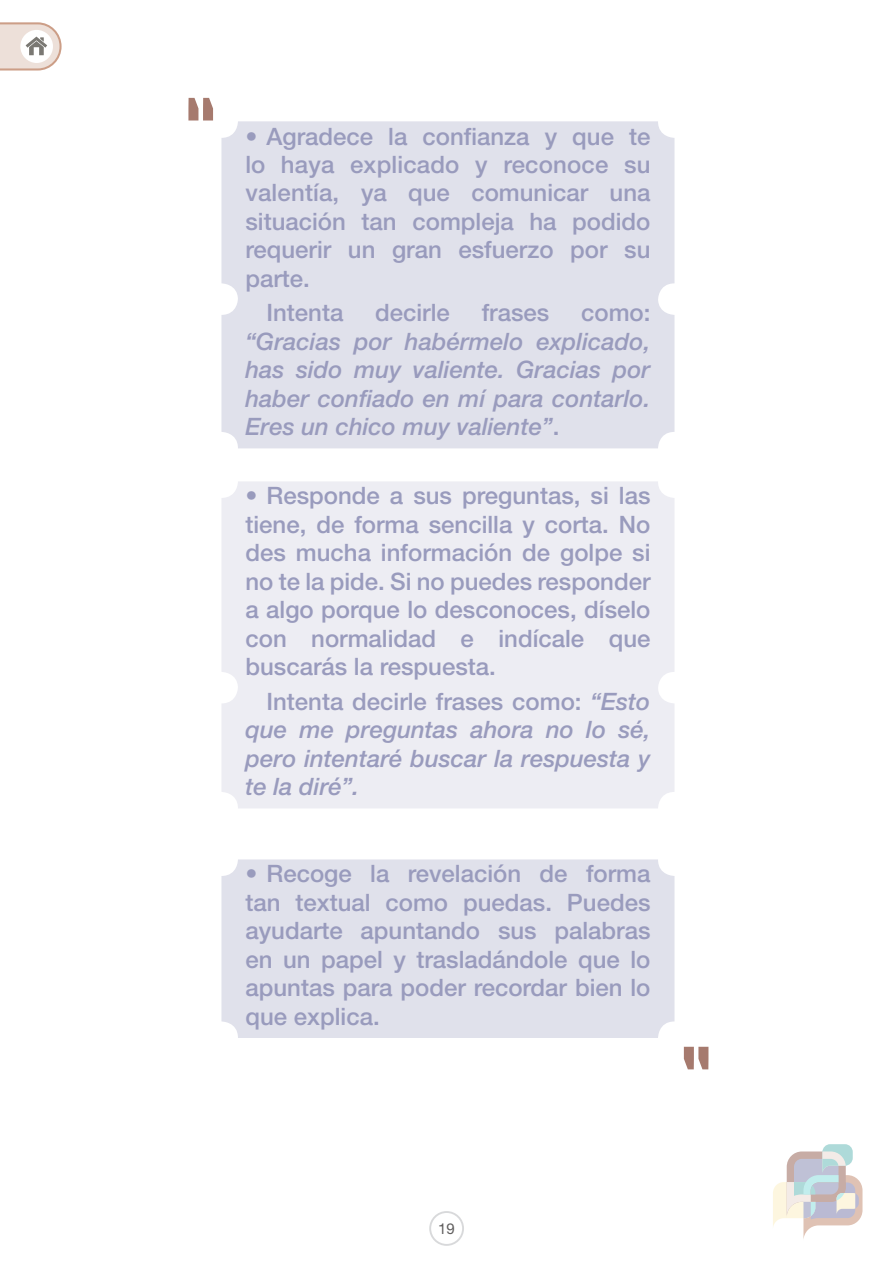
<style>
.page{position:relative;width:893px;height:1263px;background:#fff}
.page>*{position:absolute;margin:0;border:0;box-sizing:border-box;transform-origin:0 0}
.t1{font:500 24px/28.5px "Helvetica Neue LT Std";color:#999bbd;text-align:justify}
.t2{font:italic 500 24px/28.5px "Helvetica Neue LT Std";color:#999bbd;text-align:justify}
.t3{font:15px "Helvetica Neue LT Std";color:#605e5e}
.s1{font-style:normal}
</style>
<div class="page">
<div style="left:221px;top:481px;width:453px;height:207px;background:#ededf3;border-radius:16px"></div>
<div style="left:221px;top:687px;width:453px;height:121px;background:#ededf3;border-radius:16px"></div>
<svg style="left:429px;top:1211px;width:35px;height:35px"></svg>
<svg style="left:773px;top:1144px;width:89px;height:95px"></svg>
<svg style="left:0;top:22px;width:62px;height:49px"></svg>
<svg style="left:188px;top:98px;width:25px;height:22px"></svg>
<div style="left:221px;top:121px;width:453px;height:179px;background:#e0e1eb;border-radius:16px"></div>
<div style="left:221px;top:298px;width:453px;height:150px;background:#e0e1eb;border-radius:16px"></div>
<svg style="left:684px;top:1047px;width:24px;height:22px"></svg>
<div style="left:221px;top:859px;width:453px;height:179px;background:#e0e1eb;border-radius:16px"></div>
<p class="t1" style="left:245px;top:121px;width:407px">• Agradece la confianza y que te lo haya explicado y reconoce su valentía, ya que comunicar una situación tan compleja ha podido requerir un gran esfuerzo por su parte.</p>
<p class="t1" style="left:245px;top:298px;width:99px">• Intenta</p>
<p class="t1" style="left:375px;top:298px;width:76px">decirle</p>
<p class="t1" style="left:482px;top:298px;width:69px">frases</p>
<p class="t2" style="left:245px;top:298px;width:406px;text-indent:336px"><span class="s1">como: </span>“Gracias por habérmelo explicado, has sido muy valiente. Gracias por haber confiado en mí para contarlo.<br>Eres un chico muy valiente”<span class="s1">.</span></p>
<p class="t1" style="left:245px;top:481px;width:407px">• Responde a sus preguntas, si las tiene, de forma sencilla y corta. No des mucha información de golpe si no te la pide. Si no puedes responder a algo porque lo desconoces, díselo con normalidad e indícale que buscarás la respuesta.</p>
<p class="t2" style="left:245px;top:687px;width:406px"><span class="s1">• Intenta decirle frases como:</span> “Esto que me preguntas ahora no lo sé, pero intentaré buscar la respuesta y te la diré”.</p>
<p class="t1" style="left:245px;top:859px;width:407px">• Recoge la revelación de forma tan textual como puedas. Puedes ayudarte apuntando sus palabras en un papel y trasladándole que lo apuntas para poder recordar bien lo que explica.</p>
<p class="t3" style="left:438px;top:1219px;width:18px">19</p>
</div>
